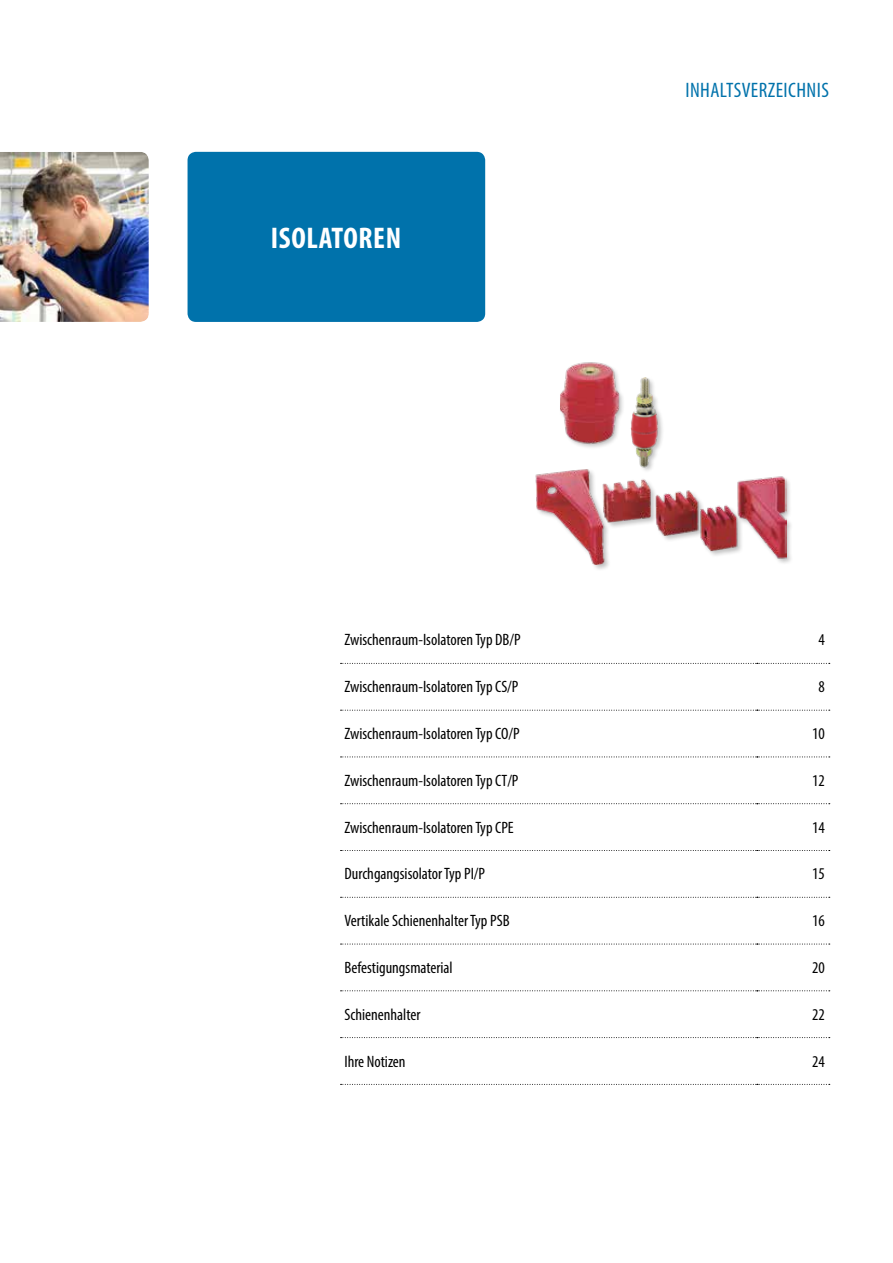
<style>
.page{position:relative;width:893px;height:1263px;background:#fff}
.page>*{position:absolute;margin:0;border:0;box-sizing:border-box;transform-origin:0 0}
.t1{font:700 condensed 30px "Myriad Pro";letter-spacing:.02em;color:#fff}
.t2{font:condensed 21px "Myriad Pro";letter-spacing:.02em;color:#0072ab}
.t3{font:condensed 16.5px "Myriad Pro";color:#000}
</style>
<div class="page">
<svg style="left:341px;top:663px;width:489px;height:1px"></svg>
<svg style="left:341px;top:710px;width:489px;height:1px"></svg>
<svg style="left:341px;top:756px;width:489px;height:1px"></svg>
<svg style="left:341px;top:803px;width:489px;height:1px"></svg>
<svg style="left:341px;top:850px;width:489px;height:1px"></svg>
<svg style="left:341px;top:897px;width:489px;height:1px"></svg>
<svg style="left:341px;top:944px;width:489px;height:1px"></svg>
<svg style="left:341px;top:990px;width:489px;height:1px"></svg>
<svg style="left:341px;top:1037px;width:489px;height:1px"></svg>
<svg style="left:341px;top:1084px;width:489px;height:1px"></svg>
<img style="left:560px;top:362px;width:58px;height:86px">
<img style="left:618px;top:378px;width:45px;height:90px">
<img style="left:535px;top:468px;width:252px;height:97px">
<img style="left:0;top:152px;width:149px;height:170px">
<div style="left:186px;top:150px;width:301px;height:173px;background:#0072ab;border-radius:10px"></div>
<div style="left:185px;top:149px;width:303px;height:176px;border:3px solid #fff;border-radius:10px"></div>
<h1 class="t1" style="left:271px;top:219px;width:132px">ISOLATOREN</h1>
<p class="t2" style="left:685px;top:78px;width:145px">INHALTSVERZEICHNIS</p>
<p class="t3" style="left:344px;top:630px;width:178px">Zwischenraum-Isolatoren Typ DB/P</p>
<p class="t3" style="left:819px;top:630px;width:8px">4</p>
<p class="t3" style="left:344px;top:677px;width:176px">Zwischenraum-Isolatoren Typ CS/P</p>
<p class="t3" style="left:819px;top:677px;width:8px">8</p>
<p class="t3" style="left:344px;top:724px;width:177px">Zwischenraum-Isolatoren Typ CO/P</p>
<p class="t3" style="left:812px;top:724px;width:14px">10</p>
<p class="t3" style="left:344px;top:770px;width:176px">Zwischenraum-Isolatoren Typ CT/P</p>
<p class="t3" style="left:812px;top:770px;width:14px">12</p>
<p class="t3" style="left:344px;top:817px;width:171px">Zwischenraum-Isolatoren Typ CPE</p>
<p class="t3" style="left:812px;top:817px;width:14px">14</p>
<p class="t3" style="left:344px;top:864px;width:142px">Durchgangsisolator Typ PI/P</p>
<p class="t3" style="left:812px;top:864px;width:14px">15</p>
<p class="t3" style="left:344px;top:911px;width:167px">Vertikale Schienenhalter Typ PSB</p>
<p class="t3" style="left:812px;top:911px;width:14px">16</p>
<p class="t3" style="left:344px;top:957px;width:110px">Befestigungsmaterial</p>
<p class="t3" style="left:812px;top:957px;width:14px">20</p>
<p class="t3" style="left:344px;top:1004px;width:78px">Schienenhalter</p>
<p class="t3" style="left:812px;top:1004px;width:14px">22</p>
<p class="t3" style="left:344px;top:1051px;width:63px">Ihre Notizen</p>
<p class="t3" style="left:812px;top:1051px;width:14px">24</p>
</div>
